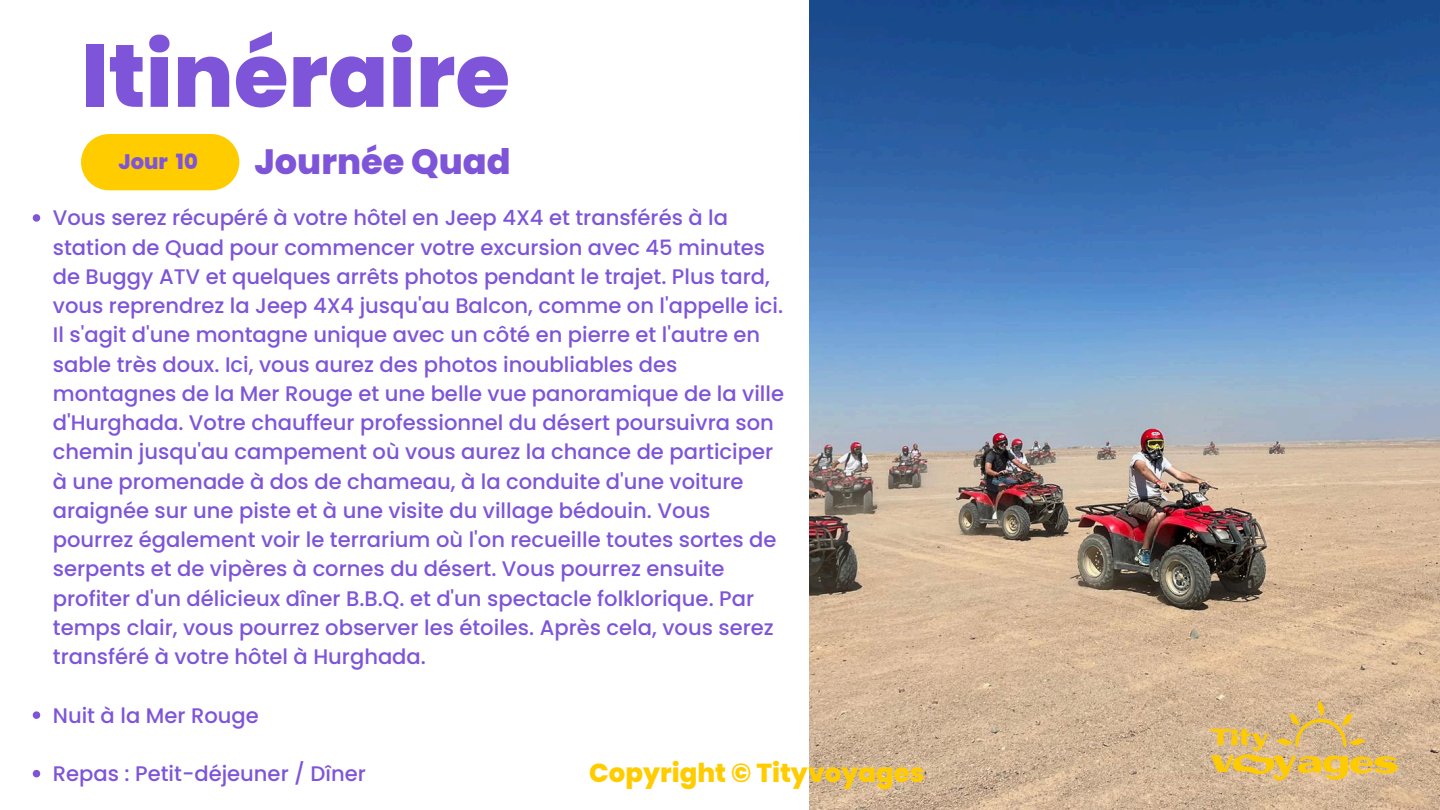
<style>
.page{position:relative;width:1440px;height:810px;background:#fff}
.page>*{position:absolute;margin:0;border:0;box-sizing:border-box;transform-origin:0 0}
.t1{font:800 88.7px "Poppins";color:#7e55d9}
.t2{font:800 35.1px "Poppins";color:#7e55d9}
.t3{font:800 26px "Poppins";color:#fc0}
.t4{font:500 21.1px/29.2px "Poppins";color:#7e55d9}
.t5{font:800 21px "Poppins";color:#7e55d9}
</style>
<div class="page">
<div style="left:81px;top:134px;width:158px;height:56px;background:#fc0;border-radius:28px"></div>
<img style="left:809px;top:0;width:631px;height:810px">
<svg style="left:33px;top:214px;width:7px;height:8px"></svg>
<svg style="left:33px;top:711px;width:7px;height:8px"></svg>
<svg style="left:33px;top:770px;width:7px;height:7px"></svg>
<h4 class="t1" style="left:81px;top:14px;width:431px">Itinéraire</h4>
<p class="t5" style="left:118px;top:147px;width:81px">Jour 10</p>
<h1 class="t2" style="left:254px;top:137px;width:258px">Journée Quad</h1>
<h2 class="t4" style="left:53px;top:203px;width:733px">Vous serez récupéré à votre hôtel en Jeep 4X4 et transférés à la station de Quad pour commencer votre excursion avec 45 minutes de Buggy ATV et quelques arrêts photos pendant le trajet. Plus tard, vous reprendrez la Jeep 4X4 jusqu'au Balcon, comme on l'appelle ici.<br>Il s'agit d'une montagne unique avec un côté en pierre et l'autre en sable très doux. Ici, vous aurez des photos inoubliables des montagnes de la Mer Rouge et une belle vue panoramique de la ville d'Hurghada. Votre chauffeur professionnel du désert poursuivra son chemin jusqu'au campement où vous aurez la chance de participer à une promenade à dos de chameau, à la conduite d'une voiture araignée sur une piste et à une visite du village bédouin. Vous pourrez également voir le terrarium où l'on recueille toutes sortes de serpents et de vipères à cornes du désert. Vous pourrez ensuite profiter d'un délicieux dîner B.B.Q. et d'un spectacle folklorique. Par temps clair, vous pourrez observer les étoiles. Après cela, vous serez transféré à votre hôtel à Hurghada.</h2>
<p class="t4" style="left:53px;top:701px;width:207px">Nuit à la Mer Rouge</p>
<p class="t4" style="left:53px;top:759px;width:315px">Repas : Petit-déjeuner / Dîner</p>
<p class="t3" style="left:589px;top:754px;width:337px">Copyright © Tityvoyages</p>
</div>
